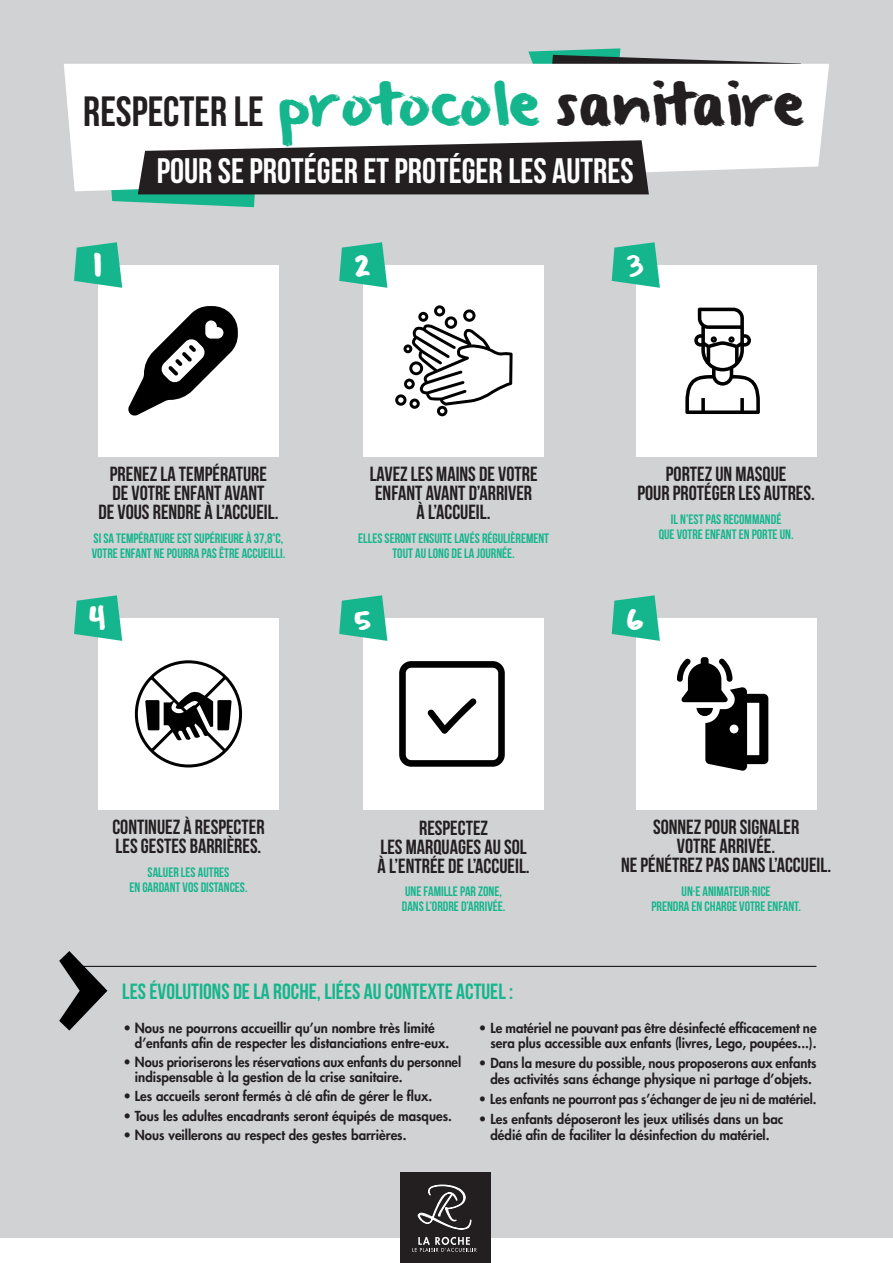
<style>
.page{position:relative;width:893px;height:1263px;background:#fff}
.page>*{position:absolute;margin:0;border:0;box-sizing:border-box;transform-origin:0 0}
.t1{font:42.3px "Bebas Neue";color:#231f20}
.t2{font:35.4px "Bebas Neue";color:#fff}
.t3{font:25.05px "From Where You Are";color:#fff}
.t4{font:22.05px "Bebas Neue";color:#15b68d}
.t5{font:20.4px/19px "Bebas Neue";color:#231f20;text-align:center}
.t6{font:13.65px/15px "Bebas Neue";color:#15b68d;text-align:center}
.t7{font:800 13.5px/15.8px "Futura";color:#231f20;text-align:center}
.t8{font:800 13.5px/15px "Futura";color:#231f20;scale:.96 1}
.t9{font:800 13.5px "Futura";color:#231f20;scale:.95 1}
.s1{font-family:"From Where You Are";font-size:48.75px;color:#15b68d}
.s2{font-family:"From Where You Are";font-size:48.75px}
</style>
<div class="page">
<div style="left:0;top:0;width:893px;height:1237px;background:#d1d2d4"></div>
<svg style="left:528px;top:48px;width:273px;height:16px"></svg>
<svg style="left:64px;top:64px;width:765px;height:127px;background:#fbfbfb"></svg>
<svg style="left:110px;top:140px;width:539px;height:67px;background:#585c5b"></svg>
<div style="left:400px;top:1172px;width:91px;height:91px;background:#231f20"></div>
<svg style="left:412px;top:1237px;width:65px;height:15px"></svg>
<svg style="left:417px;top:1184px;width:55px;height:46px"></svg>
<div style="left:98px;top:265px;width:181px;height:192px;background:#fff"></div>
<svg style="left:74px;top:242px;width:48px;height:46px"></svg>
<div style="left:363px;top:265px;width:181px;height:192px;background:#fff"></div>
<svg style="left:339px;top:242px;width:48px;height:46px"></svg>
<div style="left:636px;top:265px;width:180px;height:192px;background:#fff"></div>
<svg style="left:612px;top:242px;width:48px;height:46px"></svg>
<div style="left:98px;top:618px;width:181px;height:192px;background:#fff"></div>
<svg style="left:74px;top:595px;width:48px;height:46px"></svg>
<div style="left:363px;top:618px;width:181px;height:192px;background:#fff"></div>
<svg style="left:339px;top:595px;width:48px;height:46px"></svg>
<div style="left:636px;top:618px;width:180px;height:192px;background:#fff"></div>
<svg style="left:612px;top:595px;width:48px;height:46px"></svg>
<svg style="left:677px;top:657px;width:91px;height:114px"></svg>
<svg style="left:399px;top:661px;width:106px;height:106px"></svg>
<svg style="left:134px;top:660px;width:109px;height:108px"></svg>
<svg style="left:685px;top:308px;width:75px;height:106px"></svg>
<svg style="left:395px;top:305px;width:118px;height:111px"></svg>
<svg style="left:128px;top:306px;width:110px;height:110px"></svg>
<hr style="left:74px;top:966px;width:742px;height:1px;background:#000001">
<svg style="left:59px;top:951px;width:48px;height:79px"></svg>
<h1 class="t1" style="left:83px;top:88px;width:723px">RESPECTER LE <span class="s1">protocole</span> <span class="s2">sanitaire</span></h1>
<h2 class="t2" style="left:157px;top:151px;width:479px">POUR SE PROTÉGER ET PROTÉGER LES AUTRES</h2>
<h3 class="t3" style="left:93px;top:253px;width:10px">1</h3>
<h3 class="t3" style="left:355px;top:253px;width:17px">2</h3>
<h3 class="t5" style="left:98px;top:464px;width:182px">PRENEZ LA TEMPÉRATURE<br>DE VOTRE ENFANT AVANT<br>DE VOUS RENDRE À L’ACCUEIL.</h3>
<p class="t6" style="left:92px;top:530px;width:195px;text-align:left">SI SA TEMPÉRATURE EST SUPÉRIEURE À 37,8°C,<br>VOTRE ENFANT NE POURRA PAS ÊTRE ACCUEILLI.</p>
<h3 class="t5" style="left:370px;top:464px;width:169px">LAVEZ LES MAINS DE VOTRE<br>ENFANT AVANT D’ARRIVER<br>À L’ACCUEIL.</h3>
<p class="t6" style="left:358px;top:530px;width:193px">ELLES SERONT ENSUITE LAVÉS RÉGULIÈREMENT<br>TOUT AU LONG DE LA JOURNÉE.</p>
<h3 class="t3" style="left:626px;top:253px;width:19px">3</h3>
<h3 class="t5" style="left:637px;top:464px;width:179px">PORTEZ UN MASQUE<br>POUR PROTÉGER LES AUTRES.</h3>
<p class="t6" style="left:659px;top:511px;width:136px">IL N’EST PAS RECOMMANDÉ<br>QUE VOTRE ENFANT EN PORTE UN.</p>
<h3 class="t3" style="left:89px;top:606px;width:18px">4</h3>
<h3 class="t5" style="left:112px;top:817px;width:154px;text-align:left">CONTINUEZ À RESPECTER<br>LES GESTES BARRIÈRES.</h3>
<p class="t6" style="left:129px;top:864px;width:120px">SALUER LES AUTRES<br>EN GARDANT VOS DISTANCES.</p>
<h3 class="t3" style="left:354px;top:606px;width:19px">5</h3>
<h3 class="t3" style="left:626px;top:606px;width:19px">6</h3>
<h3 class="t5" style="left:377px;top:818px;width:154px">RESPECTEZ<br>LES MARQUAGES AU SOL<br>À L’ENTRÉE DE L’ACCUEIL.</h3>
<p class="t6" style="left:402px;top:884px;width:105px;text-align:left">UNE FAMILLE PAR ZONE,<br>DANS L’ORDRE D’ARRIVÉE.</p>
<h3 class="t5" style="left:621px;top:817px;width:212px">SONNEZ POUR SIGNALER<br>VOTRE ARRIVÉE.<br>NE PÉNÉTREZ PAS DANS L’ACCUEIL.</h3>
<p class="t6" style="left:651px;top:883px;width:151px">UN·E ANIMATEUR·RICE<br>PRENDRA EN CHARGE VOTRE ENFANT.</p>
<h3 class="t4" style="left:122px;top:979px;width:393px">LES ÉVOLUTIONS DE LA ROCHE, LIÉES AU CONTEXTE ACTUEL :</h3>
<p class="t7" style="left:135px;top:1020px;width:316px;line-height:15px;text-align:left;text-indent:-11px">• Nous ne pourrons accueillir qu’un nombre très limité d’enfants afin de respecter les distanciations entre-eux.</p>
<p class="t8" style="left:135px;top:1054px;width:341px;text-indent:-11px">• Nous prioriserons les réservations aux enfants du personnel indispensable à la gestion de la crise sanitaire.</p>
<p class="t7" style="left:123px;top:1088px;width:310px">• Les accueils seront fermés à clé afin de gérer le flux.</p>
<p class="t7" style="left:123px;top:1107px;width:330px">• Tous les adultes encadrants seront équipés de masques.</p>
<p class="t7" style="left:123px;top:1127px;width:285px">• Nous veillerons au respect des gestes barrières.</p>
<p class="t7" style="left:479px;top:1019px;width:339px;text-align:right">• Le matériel ne pouvant pas être désinfecté efficacement ne sera plus accessible aux enfants (livres, Lego, poupées...).</p>
<p class="t7" style="left:479px;top:1055px;width:339px">• Dans la mesure du possible, nous proposerons aux enfants des activités sans échange physique ni partage d’objets.</p>
<p class="t9" style="left:479px;top:1090px;width:357px">• Les enfants ne pourront pas s’échanger de jeu ni de matériel.</p>
<p class="t7" style="left:479px;top:1111px;width:306px">• Les enfants déposeront les jeux utilisés dans un bac dédié afin de faciliter la désinfection du matériel.</p>
</div>
